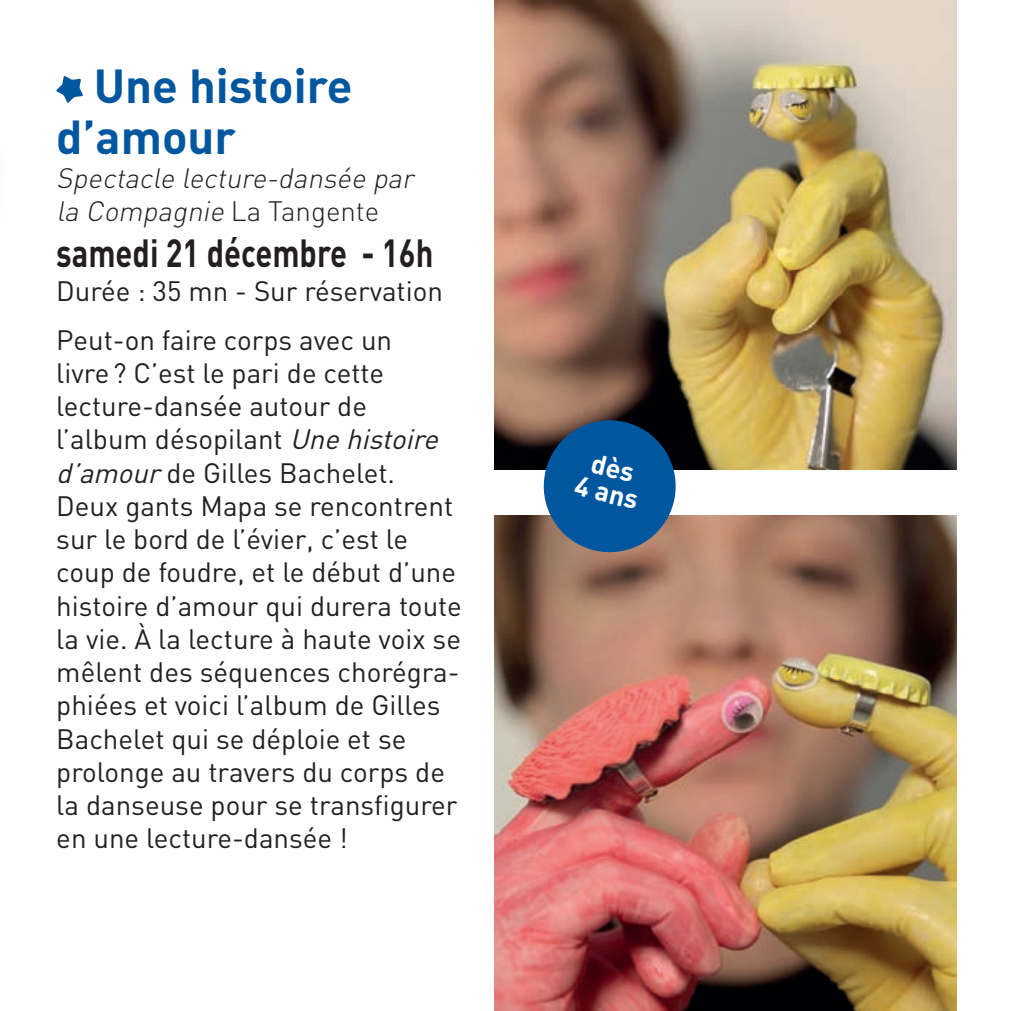
<style>
.page{position:relative;width:1011px;height:1011px;background:#fff}
.page>*{position:absolute;margin:0;border:0;box-sizing:border-box;transform-origin:0 0}
.t1{font:47.1px/51.6px "DIN Bold Alternate";color:#01579f}
.t2{font:700 38.7px "DIN";color:#231f20;scale:.8 1}
.t3{font:27.6px/33.3px "DIN";color:#231f20}
.t4{font:italic 300 27.6px/33.3px "DIN";color:#231f20}
.t5{font:700 27px/25.5px "DIN";color:#fff;text-align:center}
.s1{font-style:normal}
.s2{font-style:italic}
</style>
<div class="page">
<svg style="left:56px;top:76px;width:27px;height:27px"></svg>
<img style="left:494px;top:0;width:462px;height:469px">
<img style="left:494px;top:515px;width:462px;height:495px">
<svg style="left:537px;top:413px;width:145px;height:146px"></svg>
<h1 class="t1" style="left:56px;top:58px;width:298px;text-indent:37px">Une histoire d’amour</h1>
<p class="t4" style="left:56px;top:161px;width:364px">Spectacle lecture-dansée par la Compagnie <span class="s1">La Ta n g e n te</span></p>
<h2 class="t2" style="left:56px;top:228px;width:473px">samedi 21 décembre - 16h</h2>
<p class="t3" style="left:56px;top:265px;width:388px;line-height:48.9px">Durée : 35 mn - Sur réservation<br>Peut-on faire corps avec un</p>
<p class="t3" style="left:56px;top:355px;width:407px">livre? C’est le pari de cette lecture-dansée autour de l’album désopilant <span class="s2">Une histoire d’amour</span>de Gilles Bachelet.<br>Deux gants Mapa se rencontrent sur le bord de l’évier, c’est le coup de foudre, et le début d’une histoire d’amour qui durera toute la vie. À la lecture à haute voix se mêlent des séquences chorégra&shy;phiées et voici l’album de Gilles<br>Bachelet qui se déploie et se prolonge au travers du corps de la danseuse pour se transfigurer en une lecture-dansée !</p>
<p class="t5" style="left:585px;top:446px;width:66px;rotate:14deg">dès<br>4 ans</p>
</div>
